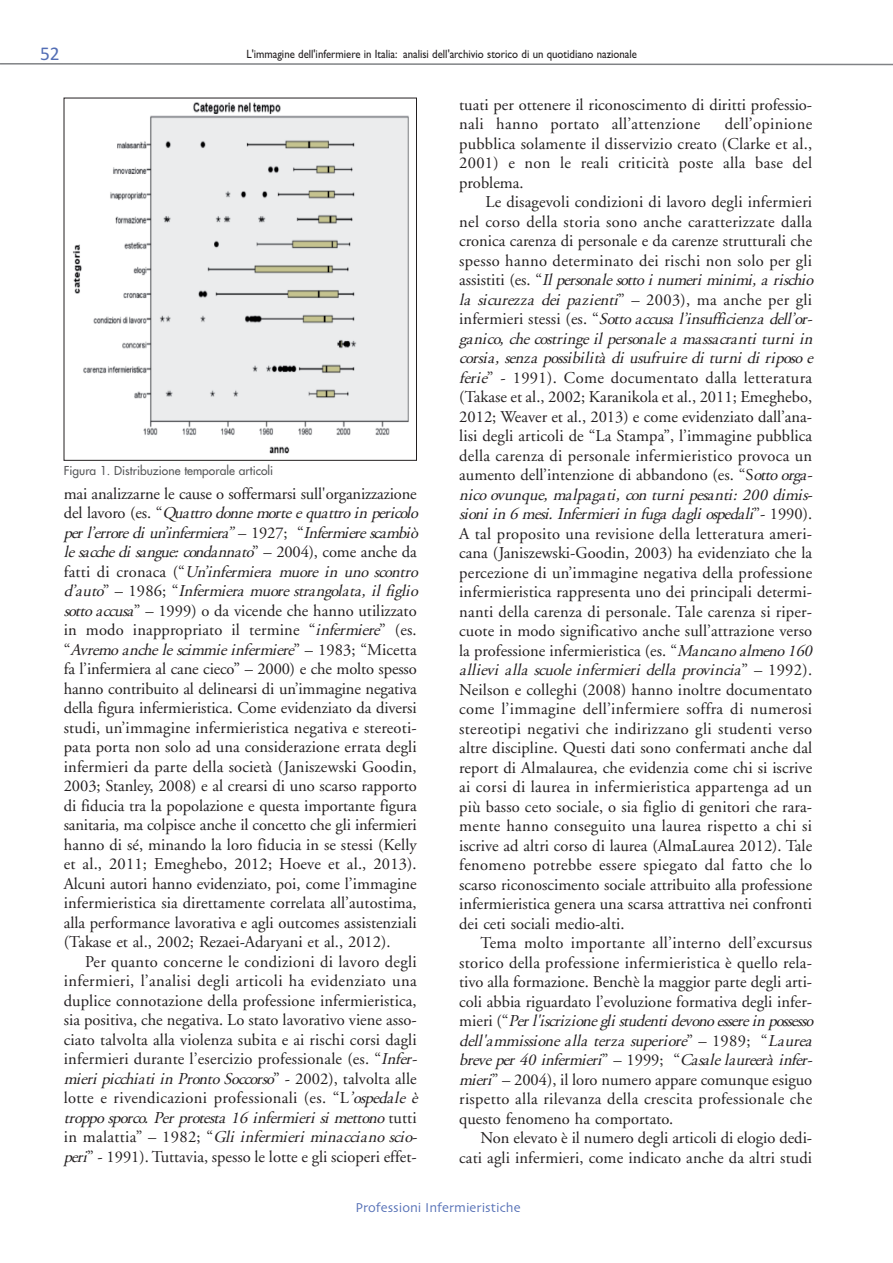
<style>
.page{position:relative;width:893px;height:1263px;background:#fff}
.page>*{position:absolute;margin:0;border:0;box-sizing:border-box;transform-origin:0 0}
.t1{font:19.5px "Calibri";color:#536eb5}
.t2{font:16.5px/19.5px "Adobe Garamond";letter-spacing:.005em;color:#231f20}
.t3{font:13.5px "Skia";color:#536eb5}
.t4{font:12px "Gill Sans";color:#231f20;scale:.9 1}
.t5{font:12px "Futura";color:#57585a}
.s1{font-style:italic}
</style>
<div class="page">
<svg style="left:0;top:63px;width:893px;height:3px"></svg>
<img style="left:73px;top:102px;width:336px;height:352px">
<div style="left:64px;top:98px;width:353px;height:363px;border:1px solid #231f20"></div>
<p class="t1" style="left:40px;top:42px;width:21px">52</p>
<p class="t4" style="left:246px;top:47px;width:436px">L'immagine dell'infermiere in Italia: analisi dell'archivio storico di un quotidiano nazionale</p>
<p class="t5" style="left:64px;top:464px;width:211px">Figura 1. Distribuzione temporale articoli</p>
<p class="t2" style="left:64px;top:485px;width:359px">mai analizzarne le cause o soffermarsi sull'organizzazione d e l l a v o r o ( e s . “ <span class="s1">Quattro donne morte e quattro in pericolo per l’errore di un’infermiera”</span> – 1 9 2 7 ; “ <span class="s1">Infermiere scambiò lesacchedi sangue: condannato</span>” – 2004), come anche da fa t t i d i c r o n a c a ( “ <span class="s1">Un’infermiera muore in uno scontro d’auto</span>” – 1 9 8 6 ; “ <span class="s1">Infermiera muore strangolata, il figlio sottoaccusa</span>” – 1999) o da vicende che hanno utilizzato in modo inappropriato il termine “<span class="s1">infermiere</span>” (es. “ <span class="s1">Avremo anche le scimmie infermiere</span>” – 1 9 8 3 ; “ M i c e t t a fa l’infermiera al cane cieco” – 2000) e che molto spesso hanno contribuito al delinearsi di un’immagine negativa della figura infermieristica. Come evidenziato da diversi studi, un’immagine infermieristica negativa e stereoti&shy;pata porta non solo ad una considerazione errata degli infermieri da parte della società (Janiszewski Goodin, 2003; Stanley, 2008) e al crearsi di uno scarso rapporto di fiducia tra la popolazione e questa importante figura sanitaria, ma colpisce anche il concetto che gli infermieri hanno di sé, minando la loro fiducia in se stessi (Kelly et al., 2011; Emeghebo, 2012; Hoeve et al., 2013).<br>Alcuni autori hanno evidenziato, poi, come l’immagine infermieristica sia direttamente correlata all’autostima, alla performance lavorativa e agli outcomes assistenziali (Takase et al., 2002; Rezaei-Adaryani et al., 2012).</p>
<p class="t2" style="left:64px;top:953px;width:359px;text-indent:21px">Per quanto concerne le condizioni di lavoro degli infermieri, l’analisi degli articoli ha evidenziato una duplice connotazione della professione infermieristica, sia positiva, che negativa. Lo stato lavorativo viene asso&shy;ciato talvolta alla violenza subita e ai rischi corsi dagli infermieri durante l’esercizio professionale (es. “<span class="s1">Infer&shy;mieri picchiati in Pronto Soccorso</span>” - 2 0 0 2 ) , t a l v o l t a a l l e lotte e rivendicazioni professionali (es. “L<span class="s1">’ospedale è troppo sporco. Per protesta 16 infermieri si mettono</span> t u t t i i n m a l a t t i a” – 1 9 8 2 ; “ <span class="s1">Gli infermieri minacciano scio&shy;peri</span>” - 1991). Tuttavia, spesso le lotte e gli scioperi effet-</p>
<p class="t2" style="left:459px;top:96px;width:354px">tuati per ottenere il riconoscimento di diritti professio&shy;nali hanno portato all’attenzione</p>
<p class="t2" style="left:459px;top:116px;width:354px;text-align:justify;text-indent:265px">dell’opinione pubblica solamente il disservizio creato (Clarke et al., 2001) e non le reali criticità poste alla base del problema.</p>
<p class="t2" style="left:459px;top:194px;width:359px;text-indent:26px">Le disagevoli condizioni di lavoro degli infermieri nel corso della storia sono anche caratterizzate dalla cronica carenza di personale e da carenze strutturali che spesso hanno determinato dei rischi non solo per gli a s s i s t i t i ( e s . “ <span class="s1">Il personale sotto i numeri minimi, a rischio la sicurezza dei pazienti</span>” – 2003), ma anche per gli infermieri stessi (es. “<span class="s1">Sotto accusa l’insufficienza dell’or&shy;ganico, che costringe il personale a massacranti turni in corsia, senza possibilità di usufruire di turni di riposo e ferie</span>” - 1991). Come documentato dalla letteratura (Takase et al., 2002; Karanikola et al., 2011; Emeghebo, 2012; Weaver et al., 2013) e come evidenziato dall’ana&shy;lisi degli articoli de “La Stampa”, l’immagine pubblica della carenza di personale infermieristico provoca un aumento dell’intenzione di abbandono (es. “S<span class="s1">ottoorga&shy;nico ovunque, malpagati, con turni pesanti: 200 dimis&shy;sioni in 6 mesi. Infermieri in fuga dagli ospedali</span>” - 1 9 9 0 ) .<br>A tal proposito una revisione della letteratura ameri&shy;cana (Janiszewski-Goodin, 2003) ha evidenziato che la percezione di un’immagine negativa della professione infermieristica rappresenta uno dei principali determi&shy;nanti della carenza di personale. Tale carenza si riper&shy;cuote in modo significativo anche sull’attrazione verso la professione infermieristica (es. “<span class="s1">Mancanoalmeno160 allievi alla scuole infermieri della provincia</span>” – 1 9 9 2 ) .<br>Neilson e colleghi (2008) hanno inoltre documentato come l’immagine dell’infermiere soffra di numerosi stereotipi negativi che indirizzano gli studenti verso altre discipline. Questi dati sono confermati anche dal report di Almalaurea, che evidenzia come chi si iscrive ai corsi di laurea in infermieristica appartenga ad un più basso ceto sociale, o sia figlio di genitori che rara&shy;mente hanno conseguito una laurea rispetto a chi si iscrive ad altri corso di laurea (AlmaLaurea 2012). Tale fenomeno potrebbe essere spiegato dal fatto che lo scarso riconoscimento sociale attribuito alla professione infermieristica genera una scarsa attrattiva nei confronti dei ceti sociali medio-alti.</p>
<p class="t2" style="left:459px;top:935px;width:359px;text-indent:21px">Tema molto importante all’interno dell’excursus storico della professione infermieristica è quello rela&shy;tivo alla formazione. Benchè la maggior parte degli arti&shy;coli abbia riguardato l’evoluzione formativa degli infer&shy;m i e r i ( “ <span class="s1">Per l'iscrizione gli studenti devono essere in possesso dell'ammissione alla terza superiore</span>” – 1 9 8 9 ; “ <span class="s1">Laurea breve per 40 infermieri</span>” – 1 9 9 9 ; “ <span class="s1">Casale laureerà infer&shy;mieri</span>” – 2004), il loro numero appare comunque esiguo rispetto alla rilevanza della crescita professionale che questo fenomeno ha comportato.</p>
<p class="t2" style="left:459px;top:1130px;width:354px;text-align:right">Non elevato è il numero degli articoli di elogio dedi&shy;cati agli infermieri, come indicato anche da altri studi</p>
<p class="t3" style="left:355px;top:1199px;width:167px">Professioni Infermieristiche</p>
</div>
